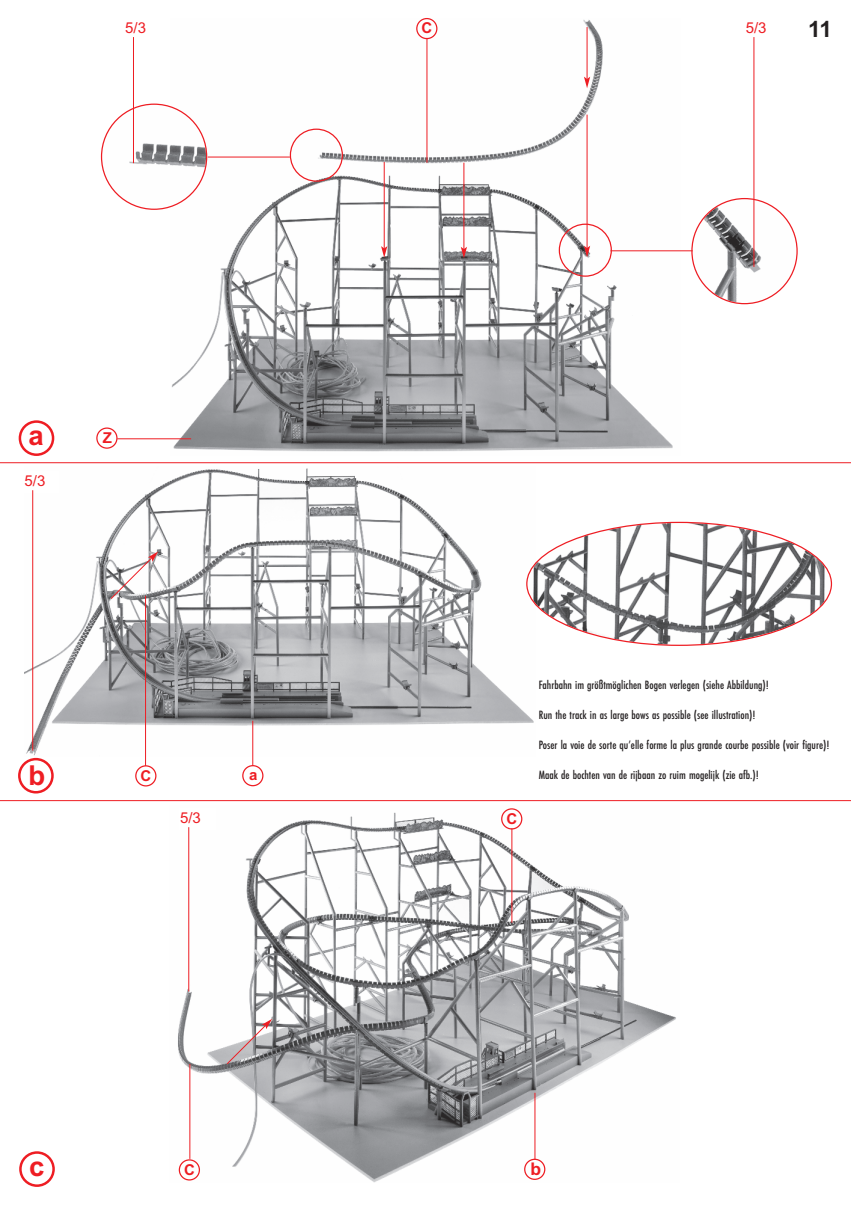
<style>
.page{position:relative;width:851px;height:1205px;background:#fff}
.page>*{position:absolute;margin:0;border:0;box-sizing:border-box;transform-origin:0 0}
.t1{font:700 27.5px "Arial";color:#ee1d23}
.t2{font:700 22.5px "Arial";color:#231f20}
.t3{font:700 17.5px "Arial";color:#ee1d23}
.t4{font:15px "Arial";color:#ee1d23}
.t5{font:700 15px "Arial";color:#ee1d23}
.t6{font:12.5px "Futura EF Medium Con";color:#231f20}
</style>
<div class="page">
<img style="left:178px;top:812px;width:498px;height:370px">
<img style="left:25px;top:468px;width:509px;height:288px">
<img style="left:171px;top:20px;width:509px;height:432px">
<svg style="left:526px;top:522px;width:305px;height:124px"></svg>
<svg style="left:691px;top:198px;width:106px;height:106px"></svg>
<svg style="left:101px;top:104px;width:106px;height:106px"></svg>
<svg style="left:290px;top:129px;width:53px;height:53px"></svg>
<hr style="left:534px;top:1093px;width:1px;height:66px;background:#ee1d23">
<hr style="left:252px;top:721px;width:1px;height:45px;background:#ee1d23">
<hr style="left:145px;top:596px;width:1px;height:170px;background:#ee1d23">
<hr style="left:117px;top:438px;width:74px;height:1px;background:#ee1d23">
<hr style="left:426px;top:38px;width:1px;height:125px;background:#ee1d23">
<hr style="left:610px;top:250px;width:82px;height:1px;background:#ee1d23">
<hr style="left:208px;top:157px;width:82px;height:1px;background:#ee1d23">
<svg style="left:19px;top:420px;width:35px;height:36px"></svg>
<svg style="left:18px;top:758px;width:36px;height:35px"></svg>
<svg style="left:19px;top:1151px;width:36px;height:36px"></svg>
<svg style="left:242px;top:765px;width:21px;height:21px"></svg>
<svg style="left:524px;top:1158px;width:21px;height:22px"></svg>
<hr style="left:0;top:462px;width:850px;height:1px;background:#ee1d23">
<hr style="left:0;top:800px;width:850px;height:1px;background:#ee1d23">
<svg style="left:96px;top:427px;width:21px;height:22px"></svg>
<hr style="left:586px;top:115px;width:1px;height:133px;background:#ee1d23">
<svg style="left:558px;top:224px;width:53px;height:53px"></svg>
<hr style="left:463px;top:163px;width:1px;height:86px;background:#ee1d23">
<svg style="left:460px;top:247px;width:7px;height:11px"></svg>
<hr style="left:384px;top:162px;width:1px;height:86px;background:#ee1d23">
<svg style="left:381px;top:246px;width:6px;height:12px"></svg>
<svg style="left:110px;top:551px;width:48px;height:48px"></svg>
<svg style="left:226px;top:1019px;width:46px;height:45px"></svg>
<hr style="left:586px;top:27px;width:1px;height:52px;background:#ee1d23">
<svg style="left:584px;top:77px;width:6px;height:11px"></svg>
<svg style="left:416px;top:18px;width:21px;height:21px"></svg>
<hr style="left:189px;top:1064px;width:1px;height:95px;background:#ee1d23">
<svg style="left:179px;top:1159px;width:21px;height:21px"></svg>
<hr style="left:511px;top:828px;width:1px;height:95px;background:#ee1d23">
<svg style="left:501px;top:808px;width:21px;height:21px"></svg>
<svg style="left:135px;top:765px;width:21px;height:21px"></svg>
<hr style="left:133px;top:37px;width:1px;height:126px;background:#ee1d23">
<div style="left:23px;top:471px;width:36px;height:22px;background:#fff"></div>
<hr style="left:32px;top:490px;width:1px;height:260px;background:#ee1d23">
<div style="left:179px;top:808px;width:36px;height:22px;background:#fff"></div>
<hr style="left:188px;top:827px;width:1px;height:164px;background:#ee1d23">
<hr style="left:753px;top:37px;width:1px;height:230px;background:#ee1d23">
<p class="t4" style="left:125px;top:19px;width:22px">5/3</p>
<p class="t5" style="left:421px;top:19px;width:12px">C</p>
<p class="t4" style="left:745px;top:19px;width:22px">5/3</p>
<h2 class="t2" style="left:808px;top:16px;width:25px">11</h2>
<h1 class="t1" style="left:28px;top:419px;width:17px">a</h1>
<p class="t5" style="left:103px;top:429px;width:11px">Z</p>
<p class="t4" style="left:24px;top:472px;width:22px">5/3</p>
<h1 class="t1" style="left:29px;top:759px;width:18px">b</h1>
<p class="t5" style="left:141px;top:767px;width:12px">C</p>
<p class="t5" style="left:249px;top:766px;width:10px">a</p>
<p class="t6" style="left:538px;top:680px;width:231px">Fahrbahn im größtmöglichen Bogen verlegen (siehe Abbildung)!</p>
<p class="t6" style="left:538px;top:710px;width:218px">Run the track in as large bows as possible (see illustration)!</p>
<p class="t6" style="left:538px;top:740px;width:292px">Poser la voie de sorte qu’elle forme la plus grande courbe possible (voir figure)!</p>
<p class="t6" style="left:538px;top:770px;width:222px">Maak de bochten van de rijbaan zo ruim mogelijk (zie afb.)!</p>
<p class="t4" style="left:180px;top:809px;width:22px">5/3</p>
<p class="t5" style="left:506px;top:810px;width:12px">C</p>
<h1 class="t1" style="left:29px;top:1150px;width:17px">c</h1>
<p class="t5" style="left:184px;top:1160px;width:12px">C</p>
<h3 class="t3" style="left:530px;top:1158px;width:12px">b</h3>
</div>
